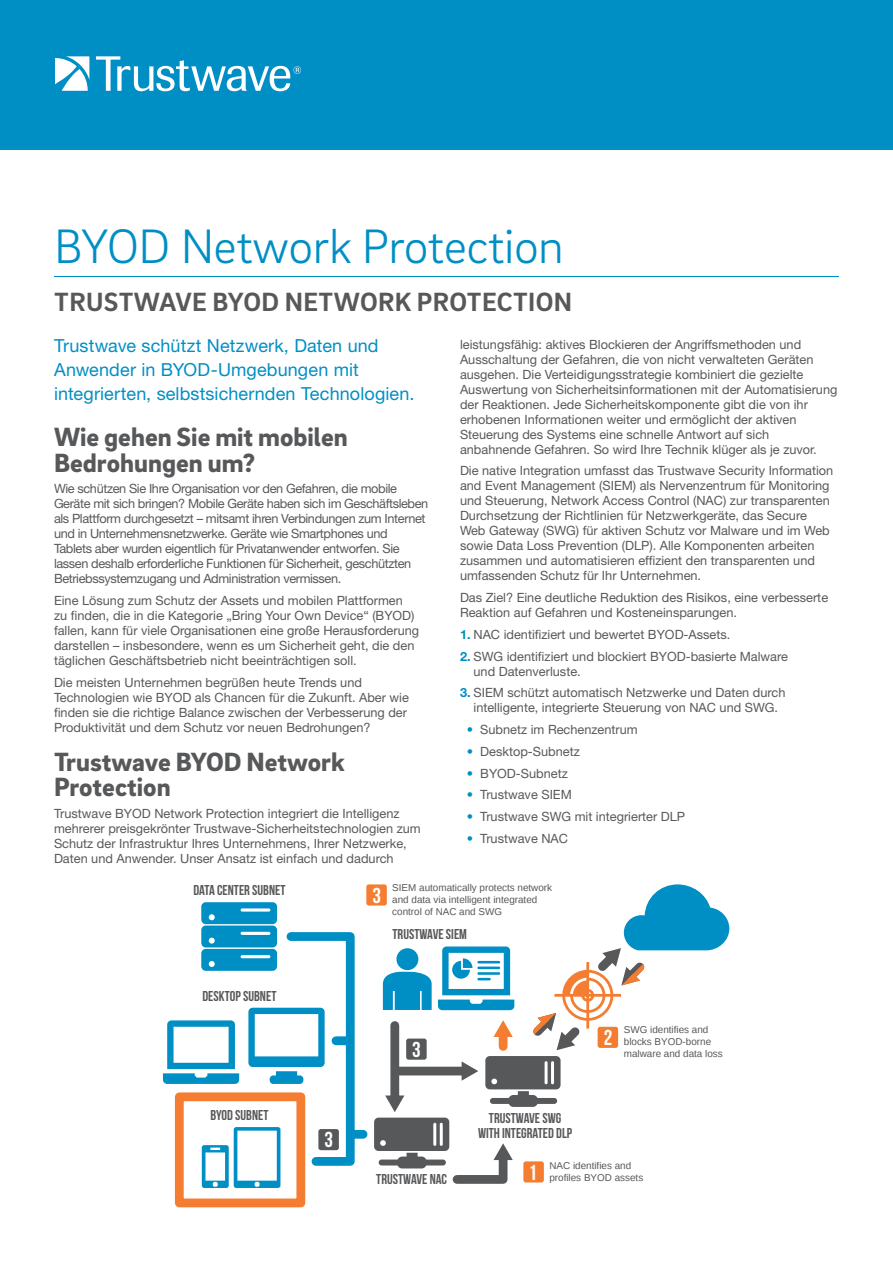
<style>
.page{position:relative;width:893px;height:1263px;background:#fff}
.page>*{position:absolute;margin:0;border:0;box-sizing:border-box;transform-origin:0 0}
.t1{font:300 49.5px "Brix Sans";letter-spacing:-.01em;color:#008fc5}
.t2{font:900 27px/25.5px "Brix Sans";color:#57585a}
.t3{font:700 27px "Brix Sans";letter-spacing:.015em;color:#57585a}
.t4{font:21.6px "Bebas Neue";color:#fff}
.t5{font:18px/24px "Helvetica Neue LT Std";letter-spacing:.005em;color:#008fc5}
.t6{font:14.25px/14.2px "Bebas Neue";color:#57585a;text-align:center}
.t7{font:12.75px/15px "Helvetica Neue LT Std";color:#58595b}
.t8{font:12.75px/15px "Helvetica Neue LT Std";letter-spacing:-.03em;color:#58595b}
.t9{font:9.9px/12.1px "Liberation Sans";color:#57585a}
.s1{font-weight:700;color:#008fc5}
</style>
<div class="page">
<div style="left:0;top:0;width:893px;height:149px;background:#008fc5"></div>
<hr style="left:54px;top:276px;width:785px;height:1px;background:#008fc5">
<svg style="left:96px;top:56px;width:205px;height:35px"></svg>
<svg style="left:55px;top:56px;width:34px;height:35px"></svg>
<svg style="left:163px;top:902px;width:196px;height:286px"></svg>
<div style="left:366px;top:884px;width:21px;height:21px;background:#f47d31;border-radius:2px"></div>
<div style="left:318px;top:1129px;width:21px;height:21px;background:#57585a;border-radius:2px"></div>
<div style="left:336px;top:1036px;width:11px;height:9px;background:#008fc5"></div>
<div style="left:350px;top:1130px;width:13px;height:9px;background:#008fc5"></div>
<div style="left:175px;top:1092px;width:130px;height:115px;border:9px solid #f47d31"></div>
<svg style="left:374px;top:884px;width:355px;height:300px"></svg>
<h1 class="t1" style="left:54px;top:215px;width:511px">BYOD Network Protection</h1>
<h2 class="t3" style="left:54px;top:284px;width:520px">TRUSTWAVE BYOD NETWORK PROTECTION</h2>
<h3 class="t5" style="left:54px;top:334px;width:362px">Trustwave schützt Netzwerk, Daten und<br>Anwender in BYOD-Umgebungen mit integrierten, selbstsichernden Technologien.</h3>
<h2 class="t2" style="left:54px;top:423px;width:295px">Wie gehen Sie mit mobilen<br>Bedrohungen um?</h2>
<p class="t8" style="left:54px;top:481px;width:376px">Wie schützen Sie Ihre Organisation vor den Gefahren, die mobile Geräte mit sich bringen? Mobile Geräte haben sich im Geschäftsleben als Plattform durchgesetzt – mitsamt ihren Verbindungen zum Internet und in Unternehmensnetzwerke. Geräte wie Smartphones und Tablets aber wurden eigentlich für Privatanwender entworfen. Sie lassen deshalb erforderliche Funktionen für Sicherheit, geschützten Betriebssystemzugang und Administration vermissen.</p>
<p class="t7" style="left:54px;top:593px;width:367px">Eine Lösung zum Schutz der Assets und mobilen Plattformen zu finden, die in die Kategorie „Bring Your Own Device“ (BYOD) fallen, kann für viele Organisationen eine große Herausforderung darstellen – insbesondere, wenn es um Sicherheit geht, die den täglichen Geschäftsbetrieb nicht beeinträchtigen soll.</p>
<p class="t7" style="left:54px;top:675px;width:356px">Die meisten Unternehmen begrüßen heute Trends und Technologien wie BYOD als Chancen für die Zukunft. Aber wie finden sie die richtige Balance zwischen der Verbesserung der Produktivität und dem Schutz vor neuen Bedrohungen?</p>
<h2 class="t2" style="left:54px;top:748px;width:292px">Trustwave BYOD Network<br>Protection</h2>
<p class="t7" style="left:54px;top:806px;width:368px">Trustwave BYOD Network Protection integriert die Intelligenz mehrerer preisgekrönter Trustwave-Sicherheitstechnologien zum Schutz der Infrastruktur Ihres Unternehmens, Ihrer Netzwerke, Daten und Anwender. Unser Ansatz ist einfach und dadurch</p>
<p class="t7" style="left:460px;top:336px;width:379px">leistungsfähig: aktives Blockieren der Angriffsmethoden und Ausschaltung der Gefahren, die von nicht verwalteten Geräten ausgehen. Die Verteidigungsstrategie kombiniert die gezielte Auswertung von Sicherheitsinformationen mit der Automatisierung der Reaktionen. Jede Sicherheitskomponente gibt die von ihr erhobenen Informationen weiter und ermöglicht der aktiven Steuerung des Systems eine schnelle Antwort auf sich anbahnende Gefahren. So wird Ihre Technik klüger als je zuvor.</p>
<p class="t7" style="left:460px;top:463px;width:375px">Die native Integration umfasst das Trustwave Security Information and Event Management (SIEM) als Nervenzentrum für Monitoring und Steuerung, Network Access Control (NAC) zur transparenten Durchsetzung der Richtlinien für Netzwerkgeräte, das Secure Web Gateway (SWG) für aktiven Schutz vor Malware und im Web sowie Data Loss Prevention (DLP). Alle Komponenten arbeiten zusammen und automatisieren effizient den transparenten und umfassenden Schutz für Ihr Unternehmen.</p>
<p class="t7" style="left:460px;top:590px;width:370px">Das Ziel? Eine deutliche Reduktion des Risikos, eine verbesserte<br>Reaktion auf Gefahren und Kosteneinsparungen.</p>
<p class="t7" style="left:460px;top:627px;width:272px"><span class="s1">1.</span> NAC identifiziert und bewertet BYOD-Assets.</p>
<p class="t7" style="left:473px;top:648px;width:316px;text-indent:-14px"><span class="s1">2.</span> SWG identifiziert und blockiert BYOD-basierte Malware und Datenverluste.</p>
<p class="t7" style="left:460px;top:685px;width:327px;text-align:center"><span class="s1">3.</span> SIEM schützt automatisch Netzwerke und Daten durch intelligente, integrierte Steuerung von NAC und SWG.</p>
<p class="t7" style="left:467px;top:722px;width:173px"><span class="s1">•</span> Subnetz im Rechenzentrum</p>
<p class="t7" style="left:467px;top:744px;width:115px"><span class="s1">•</span> Desktop-Subnetz</p>
<p class="t7" style="left:467px;top:765px;width:103px"><span class="s1">•</span> BYOD-Subnetz</p>
<p class="t7" style="left:467px;top:787px;width:107px"><span class="s1">•</span> Trustwave SIEM</p>
<p class="t7" style="left:467px;top:809px;width:220px"><span class="s1">•</span> Trustwave SWG mit integrierter DLP</p>
<p class="t7" style="left:467px;top:831px;width:103px"><span class="s1">•</span> Trustwave NAC</p>
<p class="t6" style="left:193px;top:883px;width:94px">DATA CENTER SUBNET</p>
<p class="t6" style="left:202px;top:988px;width:75px">DESKTOP SUBNET</p>
<p class="t6" style="left:210px;top:1107px;width:59px">BYOD SUBNET</p>
<h3 class="t4" style="left:325px;top:1128px;width:10px">3</h3>
<h3 class="t4" style="left:372px;top:883px;width:10px">3</h3>
<p class="t9" style="left:392px;top:882px;width:161px">SIEM automatically protects network and data via intelligent integrated control of NAC and SWG</p>
<p class="t6" style="left:393px;top:926px;width:76px">TRUSTWAVE SIEM</p>
<h3 class="t4" style="left:412px;top:1037px;width:10px">3</h3>
<p class="t6" style="left:478px;top:1111px;width:96px">TRUSTWAVE SWG<br>WITH INTEGRATED DLP</p>
<h3 class="t4" style="left:604px;top:1026px;width:10px">2</h3>
<p class="t9" style="left:624px;top:1024px;width:100px">SWG identifies and blocks BYOD-borne malware and data loss</p>
<p class="t6" style="left:376px;top:1172px;width:72px">TRUSTWAVE NAC</p>
<h3 class="t4" style="left:528px;top:1160px;width:10px">1</h3>
<p class="t9" style="left:549px;top:1159px;width:95px">NAC identifies and profiles BYOD assets</p>
</div>
